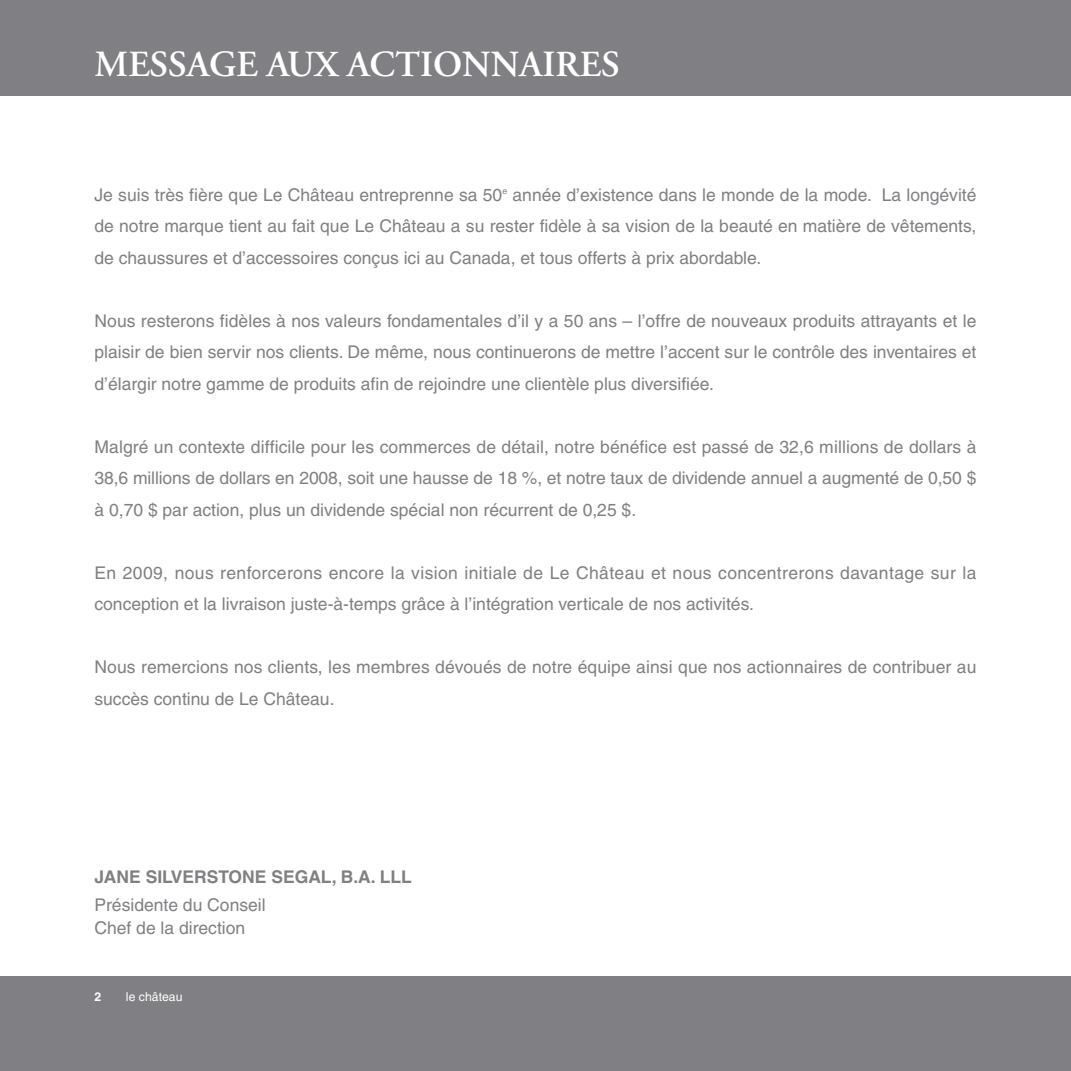
<style>
.page{position:relative;width:1071px;height:1071px;background:#fff}
.page>*{position:absolute;margin:0;border:0;box-sizing:border-box;transform-origin:0 0}
.t1{font:600 36.75px "Adobe Garamond Pro";color:#fff}
.t2{font:17.5px/31.5px "Helvetica";color:#807f83;text-align:justify}
.t3{font:17.5px/31.5px "Helvetica";letter-spacing:.02em;color:#807f83}
.t4{font:700 17.5px "Helvetica";color:#807f83}
.t5{font:12.25px "Helvetica";color:#fff}
.t6{font:700 12.25px "Helvetica";color:#fff}
</style>
<div class="page">
<div style="left:0;top:0;width:1071px;height:96px;background:#807f83"></div>
<div style="left:0;top:976px;width:1071px;height:95px;background:#807f83"></div>
<h1 class="t1" style="left:94px;top:50px;width:527px">MESSAGE AUX ACTIONNAIRES</h1>
<p class="t2" style="left:94px;top:180px;width:884px">Je suis très fière que Le Château entreprenne sa 50<sup>e</sup> année d’existence dans le monde de la mode. La longévité de notre marque tient au fait que Le Château a su rester fidèle à sa vision de la beauté en matière de vêtements, de chaussures et d’accessoires conçus ici au Canada, et tous offerts à prix abordable.</p>
<p class="t2" style="left:94px;top:306px;width:884px">Nous resterons fidèles à nos valeurs fondamentales d’il y a 50 ans – l’offre de nouveaux produits attrayants et le plaisir de bien servir nos clients. De même, nous continuerons de mettre l’accent sur le contrôle des inventaires et d’élargir notre gamme de produits afin de rejoindre une clientèle plus diversifiée.</p>
<p class="t2" style="left:94px;top:432px;width:883px">Malgré un contexte difficile pour les commerces de détail, notre bénéfice est passé de 32,6 millions de dollars à 38,6 millions de dollars en 2008, soit une hausse de 18 %, et notre taux de dividende annuel a augmenté de 0,50 $ à 0,70 $ par action, plus un dividende spécial non récurrent de 0,25 $.</p>
<p class="t3" style="left:94px;top:558px;width:883px">En 2009, nous renforcerons encore la vision initiale de Le Château et nous concentrerons davantage sur la conception et la livraison juste-à-temps grâce à l’intégration verticale de nos activités.</p>
<p class="t2" style="left:94px;top:653px;width:883px">Nous remercions nos clients, les membres dévoués de notre équipe ainsi que nos actionnaires de contribuer au succès continu de Le Château.</p>
<p class="t4" style="left:94px;top:870px;width:319px">JANE SILVERSTONE SEGAL, B.A. LLL</p>
<p class="t2" style="left:94px;top:895px;width:173px;line-height:22.8px">Présidente du Conseil<br>Chef de la direction</p>
<p class="t6" style="left:94px;top:992px;width:8px">2</p>
<p class="t5" style="left:126px;top:992px;width:58px">le château</p>
</div>
